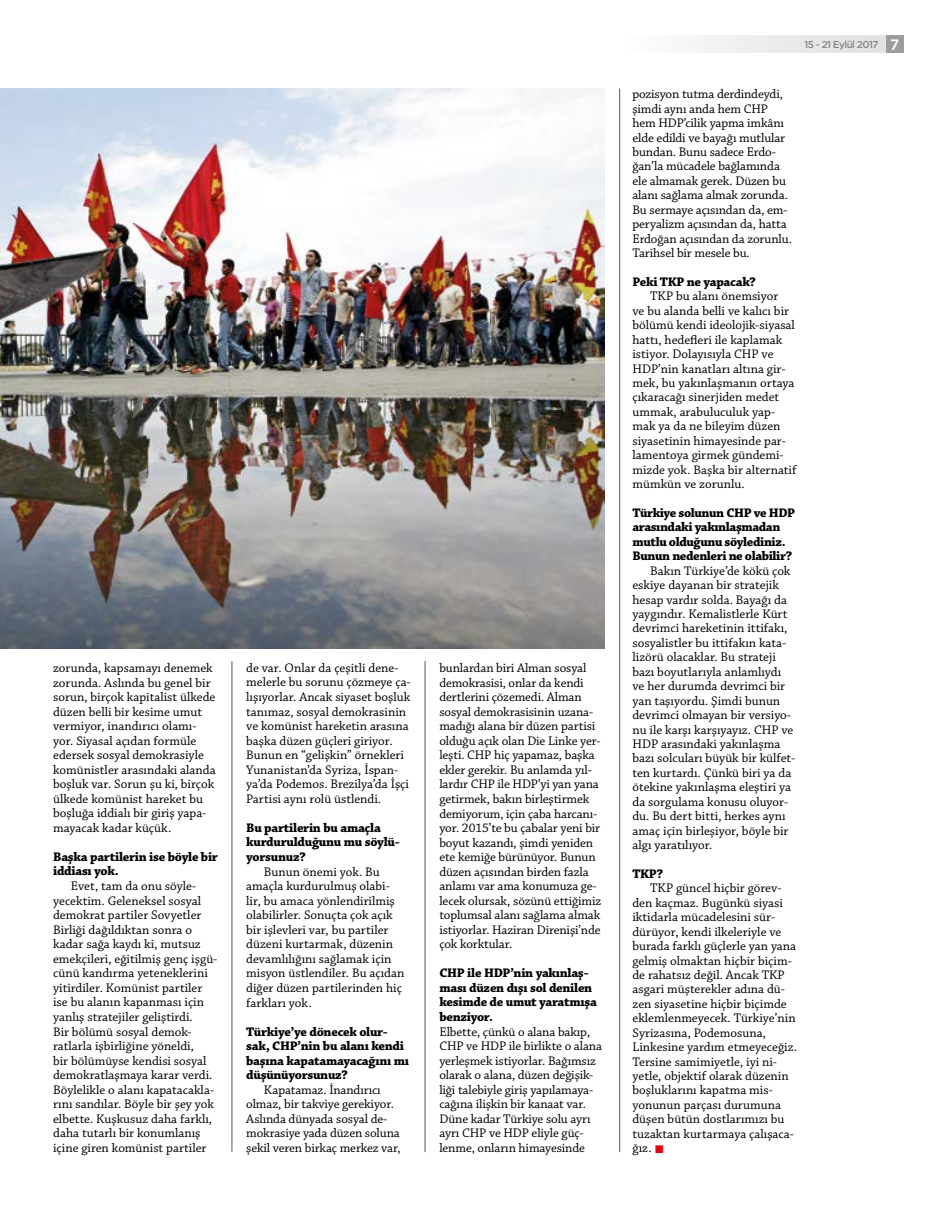
<style>
.page{position:relative;width:939px;height:1205px;background:#fff}
.page>*{position:absolute;margin:0;border:0;box-sizing:border-box;transform-origin:0 0}
.t1{font:13.12px/14.5px "Chaparral Pro";color:#000}
.t2{font:700 13.12px/14.5px "Chaparral Pro";letter-spacing:-.02em;color:#000}
.t3{font:500 10px "Gotham";letter-spacing:-.06em;color:#878787}
.s1{font-size:15px;color:#fff}
.s2{color:#e30613}
</style>
<div class="page">
<img style="left:0;top:89px;width:604px;height:559px">
<div style="left:624px;top:35px;width:262px;height:18px;background:linear-gradient(to right,#fdfdfd,#e1e1e1)"></div>
<div style="left:886px;top:35px;width:18px;height:18px;background:#9d9d9c"></div>
<hr style="left:232px;top:661px;width:1px;height:491px;background:#575756">
<hr style="left:425px;top:661px;width:1px;height:491px;background:#575756">
<hr style="left:619px;top:89px;width:1px;height:1063px;background:#575756">
<p class="t1" style="left:53px;top:661px;width:164px">zorunda, kapsamayı denemek zorunda. Aslında bu genel bir sorun, birçok kapitalist ülkede düzen belli bir kesime umut vermiyor, inandırıcı olamı&shy;yor. Siyasal açıdan formüle edersek sosyal demokrasiyle komünistler arasındaki alanda boşluk var. Sorun şu ki, birçok ülkede komünist hareket bu boşluğa iddialı bir giriş yapa&shy;mayacak kadar küçük.</p>
<p class="t2" style="left:53px;top:850px;width:166px">Başka partilerin ise böyle bir iddiası yok.</p>
<p class="t1" style="left:53px;top:879px;width:166px;text-indent:18px">Evet, tam da onu söyle&shy;yecektim. Geleneksel sosyal demokrat partiler Sovyetler<br>Birliği dağıldıktan sonra o kadar sağa kaydı ki, mutsuz emekçileri, eğitilmiş genç işgü&shy;cünü kandırma yeteneklerini yitirdiler. Komünist partiler ise bu alanın kapanması için yanlış stratejiler geliştirdi.<br>Bir bölümü sosyal demok&shy;ratlarla işbirliğine yöneldi,<br>bir bölümüyse kendisi sosyal demokratlaşmaya karar verdi.<br>Böylelikle o alanı kapatacakla&shy;rını sandılar. Böyle bir şey yok elbette. Kuşkusuz daha farklı, daha tutarlı bir konumlanış içine giren komünist partiler</p>
<p class="t1" style="left:246px;top:661px;width:166px">de var. Onlar da çeşitli dene&shy;melerle bu sorunu çözmeye ça&shy;lışıyorlar. Ancak siyaset boşluk tanımaz, sosyal demokrasinin ve komünist hareketin arasına başka düzen güçleri giriyor.<br>Bunun en “gelişkin” örnekleri<br>Yunanistan’da Syriza, İspan&shy;ya’da Podemos. Brezilya’da İşçi<br>Partisi aynı rolü üstlendi.</p>
<p class="t2" style="left:246px;top:821px;width:155px">Bu partilerin bu amaçla kurdurulduğunu mu söylü&shy;yorsunuz?</p>
<p class="t1" style="left:246px;top:864px;width:160px;text-indent:18px">Bunun önemi yok. Bu amaçla kurdurulmuş olabi&shy;lir, bu amaca yönlendirilmiş olabilirler. Sonuçta çok açık bir işlevleri var, bu partiler düzeni kurtarmak, düzenin devamlılığını sağlamak için misyon üstlendiler. Bu açıdan diğer düzen partilerinden hiç farkları yok.</p>
<p class="t2" style="left:246px;top:1024px;width:164px">Türkiye’ye dönecek olur&shy;sak, CHP’nin bu alanı kendi başına kapatamayacağını mı düşünüyorsunuz?</p>
<p class="t1" style="left:246px;top:1083px;width:156px;text-indent:18px">Kapatamaz. İnandırıcı olmaz, bir takviye gerekiyor.<br>Aslında dünyada sosyal de&shy;mokrasiye yada düzen soluna şekil veren birkaç merkez var,</p>
<p class="t1" style="left:439px;top:661px;width:163px">bunlardan biri Alman sosyal demokrasisi, onlar da kendi dertlerini çözemedi. Alman sosyal demokrasisinin uzana&shy;madığı alana bir düzen partisi olduğu açık olan Die Linke yer&shy;leşti. CHP hiç yapamaz, başka ekler gerekir. Bu anlamda yıl&shy;lardır CHP ile HDP’yi yan yana getirmek, bakın birleştirmek demiyorum, için çaba harcanı&shy;yor. 2015’te bu çabalar yeni bir boyut kazandı, şimdi yeniden ete kemiğe bürünüyor. Bunun düzen açısından birden fazla anlamı var ama konumuza ge&shy;lecek olursak, sözünü ettiğimiz toplumsal alanı sağlama almak istiyorlar. Haziran Direnişi’nde çok korktular.</p>
<p class="t2" style="left:439px;top:966px;width:159px">CHP ile HDP’nin yakınlaş&shy;ması düzen dışı sol denilen kesimde de umut yaratmışa benziyor.</p>
<p class="t1" style="left:439px;top:1024px;width:164px">Elbette, çünkü o alana bakıp,<br>CHP ve HDP ile birlikte o alana yerleşmek istiyorlar. Bağımsız olarak o alana, düzen değişik&shy;liği talebiyle giriş yapılamaya&shy;cağına ilişkin bir kanaat var.<br>Düne kadar Türkiye solu ayrı ayrı CHP ve HDP eliyle güç&shy;lenme, onların himayesinde</p>
<p class="t3" style="left:804px;top:39px;width:96px">15 - 21 Eylül 2017 <span class="s1">7</span></p>
<p class="t1" style="left:632px;top:87px;width:161px">pozisyon tutma derdindeydi, şimdi aynı anda hem CHP hem HDP’cilik yapma imkânı elde edildi ve bayağı mutlular bundan. Bunu sadece Erdo&shy;ğan’la mücadele bağlamında ele almamak gerek. Düzen bu alanı sağlama almak zorunda.<br>Bu sermaye açısından da, em&shy;peryalizm açısından da, hatta<br>Erdoğan açısından da zorunlu.<br>Tarihsel bir mesele bu.</p>
<p class="t2" style="left:632px;top:275px;width:125px">Peki TKP ne yapacak?</p>
<p class="t1" style="left:632px;top:289px;width:166px;text-indent:18px">TKP bu alanı önemsiyor<br>ve bu alanda belli ve kalıcı bir bölümü kendi ideolojik-siyasal hattı, hedefleri ile kaplamak istiyor. Dolayısıyla CHP ve<br>HDP’nin kanatları altına gir&shy;mek, bu yakınlaşmanın ortaya çıkaracağı sinerjiden medet ummak, arabuluculuk yap&shy;mak ya da ne bileyim düzen siyasetinin himayesinde par&shy;lamentoya girmek gündemi&shy;mizde yok. Başka bir alternatif mümkün ve zorunlu.</p>
<p class="t2" style="left:632px;top:506px;width:164px">Türkiye solunun CHP ve HDP arasındaki yakınlaşmadan mutlu olduğunu söylediniz.<br>Bunun nedenleri ne olabilir?</p>
<p class="t1" style="left:632px;top:564px;width:164px;text-indent:18px">Bakın Türkiye’de kökü çok eskiye dayanan bir stratejik hesap vardır solda. Bayağı da yaygındır. Kemalistlerle Kürt devrimci hareketinin ittifakı, sosyalistler bu ittifakın kata&shy;lizörü olacaklar. Bu strateji bazı boyutlarıyla anlamlıydı ve her durumda devrimci bir yan taşıyordu. Şimdi bunun devrimci olmayan bir versiyo&shy;nu ile karşı karşıyayız. CHP ve<br>HDP arasındaki yakınlaşma bazı solcuları büyük bir külfet&shy;ten kurtardı. Çünkü biri ya da ötekine yakınlaşma eleştiri ya da sorgulama konusu oluyor&shy;du. Bu dert bitti, herkes aynı amaç için birleşiyor, böyle bir algı yaratılıyor.</p>
<p class="t2" style="left:632px;top:867px;width:32px">TKP?</p>
<p class="t1" style="left:632px;top:881px;width:166px;text-indent:18px">TKP güncel hiçbir görev&shy;den kaçmaz. Bugünkü siyasi iktidarla mücadelesini sür&shy;dürüyor, kendi ilkeleriyle ve burada farklı güçlerle yan yana gelmiş olmaktan hiçbir biçim&shy;de rahatsız değil. Ancak TKP asgari müşterekler adına dü&shy;zen siyasetine hiçbir biçimde eklemlenmeyecek. Türkiye’nin<br>Syrizasına, Podemosuna,<br>Linkesine yardım etmeyeceğiz.<br>Tersine samimiyetle, iyi ni&shy;yetle, objektif olarak düzenin boşluklarını kapatma mis&shy;yonunun parçası durumuna düşen bütün dostlarımızı bu tuzaktan kurtarmaya çalışaca&shy;ğız. <span class="s2">■</span></p>
</div>
